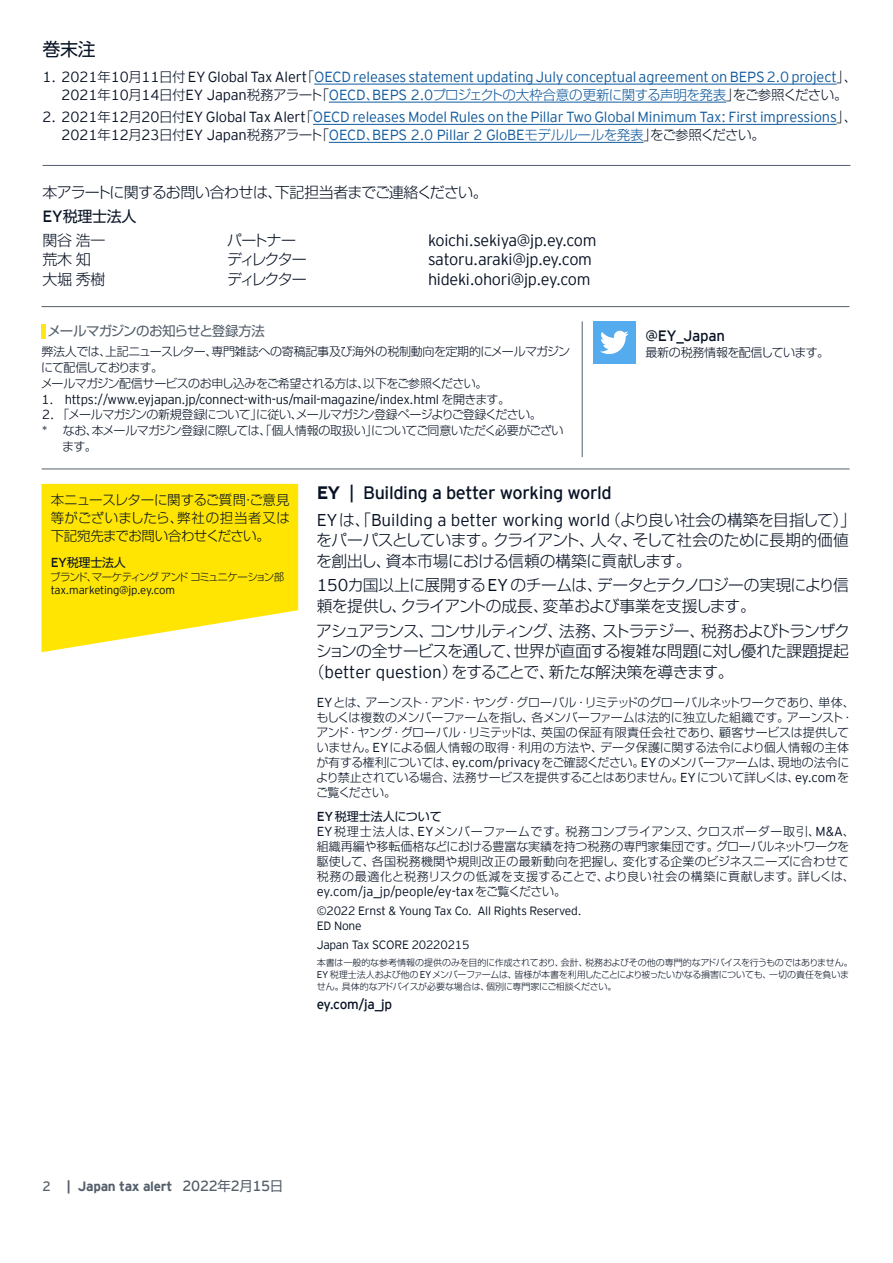
<style>
.page{position:relative;width:893px;height:1263px;background:#fff}
.page>*{position:absolute;margin:0;border:0;box-sizing:border-box;transform-origin:0 0}
.t1{font:18px "EY Interstate";letter-spacing:-.02em;color:#071224}
.t2{font:18px "Shin Go Pr 6 N";color:#071224}
.t3{font:300 17.1px "EY Interstate";color:#071224}
.t4{font:300 16.2px "EY Interstate";letter-spacing:-.02em;color:#071224}
.t5{font:300 15.75px/20.5px "Shin Go Pr 6 N";letter-spacing:-.035em;color:#071224}
.t6{font:300 15.75px "Shin Go Pr 6 N";letter-spacing:-.06em;color:#071224}
.t7{font:300 15px/23.7px "Shin Go Pr 6 N";letter-spacing:-.05em;color:#071224}
.t8{font:15px "EY Interstate";letter-spacing:-.02em;color:#071224}
.t9{font:300 14.7px/18px "EY Interstate";letter-spacing:-.01em;color:#125b9e}
.t10{font:300 13.5px "Shin Go Pr 6 N";letter-spacing:-.045em;color:#125b9e}
.t11{font:300 13.5px/18px "Shin Go Pr 6 N";letter-spacing:-.02em;color:#071224;text-align:justify}
.t12{font:700 13.5px "EY Interstate";letter-spacing:-.02em;color:#545f6b}
.t13{font:13.5px "Shin Go Pr 6 N";letter-spacing:-.06em;color:#545f6b}
.t14{font:13.5px "EY Interstate";letter-spacing:-.02em;color:#071224}
.t15{font:300 13.05px "EY Interstate";letter-spacing:-.02em;color:#071224}
.t16{font:300 13.05px "EY Interstate";color:#071224}
.t17{font:300 12px/15px "Shin Go Pr 6 N";letter-spacing:-.02em;color:#071224}
.t18{font:300 12px/15px "Shin Go Pr 6 N";color:#071224}
.t19{font:300 12px/15.8px "Shin Go Pr 6 N";letter-spacing:-.05em;color:#071224}
.t20{font:300 12px/15px "EY Interstate";letter-spacing:-.02em;color:#071224}
.t21{font:300 12px "Shin Go Pr 6 N";letter-spacing:-.055em;color:#071224}
.t22{font:300 12px "Shin Go Pr 6 N";letter-spacing:-.06em;color:#071224}
.t23{font:12px "Shin Go Pr 6 N";letter-spacing:-.02em;color:#071224}
.t24{font:300 11.4px "EY Interstate";letter-spacing:-.02em;color:#071224}
.t25{font:300 10.5px "Shin Go Pr 6 N";letter-spacing:-.09em;color:#071224}
.t26{font:300 9px/12px "Shin Go Pr 6 N";letter-spacing:-.02em;color:#071224}
.s1{color:#071224}
.s2{font-family:"Shin Go Pr 6 N";font-size:13.5px;color:#071224}
.s3{font-family:"EY Interstate";font-size:14.7px;color:#071224}
.s4{font-family:"EY Interstate";font-size:14.7px}
.s5{font-family:"Shin Go Pr 6 N";font-size:13.5px}
.s6{font-family:"EY Interstate";font-weight:400;font-size:16.2px}
.s7{font-weight:400}
.s8{font-family:"Shin Go Pr 6 N";font-size:12px}
.s9{font-family:"EY Interstate";font-size:13.05px}
.s10{font-weight:700}
.s11{font-family:"Shin Go Pr 6 N";font-size:15.75px}
.s12{font-family:"EY Interstate";font-size:17.1px}
.s13{font-family:"EY Interstate";font-weight:400;font-size:13.05px}
.s14{font-family:"EY Interstate";font-size:9.75px}
.s15{font-weight:400;font-size:14.7px}
.s16{font-family:"Shin Go Pr 6 N";font-weight:400}
</style>
<div class="page">
<hr style="left:314px;top:84px;width:523px;height:1px;background:#125b9e">
<hr style="left:329px;top:102px;width:397px;height:1px;background:#125b9e">
<hr style="left:313px;top:124px;width:524px;height:1px;background:#125b9e">
<hr style="left:329px;top:142px;width:314px;height:1px;background:#125b9e">
<hr style="left:43px;top:165px;width:807px;height:1px;background:#545f6b">
<hr style="left:42px;top:306px;width:807px;height:1px;background:#545f6b">
<div style="left:41px;top:324px;width:5px;height:14px;background:#ffe616"></div>
<div style="left:593px;top:321px;width:42px;height:43px;background:#54abed"></div>
<svg style="left:600px;top:331px;width:29px;height:23px"></svg>
<hr style="left:582px;top:321px;width:1px;height:136px;background:#545f6b">
<hr style="left:42px;top:469px;width:807px;height:1px;background:#545f6b">
<svg style="left:41px;top:484px;width:257px;height:168px;background:#ffe820"></svg>
<h1 class="t2" style="left:43px;top:34px;width:55px">巻末注</h1>
<p class="t9" style="left:43px;top:67px;width:816px"><span class="s1">1. 2021</span><span class="s2">年</span><span class="s1">10</span><span class="s2">月</span><span class="s1">11</span><span class="s2">日付</span> <span class="s1">EY Global Tax Alert</span><span class="s2">「</span>OECD releases statement updating July conceptual agreement on BEPS 2.0 project<span class="s2">」、</span></p>
<p class="t10" style="left:62px;top:84px;width:787px"><span class="s3">2021</span><span class="s1">年</span><span class="s3">10</span><span class="s1">月</span><span class="s3">14</span><span class="s1">日付</span><span class="s3">EY Japan</span><span class="s1">税務アラート「</span><span class="s4">OECD</span>、<span class="s4">BEPS 2.0</span>プロジェクトの大枠合意の更新に関する声明を発表<span class="s1">」をご参照ください。</span></p>
<p class="t9" style="left:62px;top:107px;width:797px;text-indent:-19px"><span class="s1">2. 2021</span><span class="s2">年</span><span class="s1">12</span><span class="s2">月</span><span class="s1">20</span><span class="s2">日付</span><span class="s1">EY Global Tax Alert</span><span class="s2">「</span>OECD releases Model Rules on the Pillar Two Global Minimum Tax: First impressions<span class="s2">」、<br></span><span class="s1">2021</span><span class="s2">年</span><span class="s1">12</span><span class="s2">月</span><span class="s1">23</span><span class="s2">日付</span><span class="s1">EY Japan</span><span class="s2">税務アラート「</span>OECD<span class="s5">、</span>BEPS 2.0 Pillar 2 GloBE<span class="s5">モデルルールを発表</span><span class="s2">」をご参照ください。</span></p>
<p class="t7" style="left:43px;top:179px;width:447px">本アラートに関するお問い合わせは、下記担当者までご連絡ください。<br><span class="s6">EY</span><span class="s7">税理士法人<br></span>関谷浩一</p>
<p class="t7" style="left:227px;top:227px;width:70px">パートナー</p>
<h3 class="t4" style="left:428px;top:229px;width:170px">koichi.sekiya@jp.ey.com</h3>
<p class="t7" style="left:43px;top:246px;width:50px">荒木知</p>
<p class="t7" style="left:227px;top:246px;width:81px">ディレクター</p>
<h3 class="t4" style="left:428px;top:248px;width:165px">satoru.araki@jp.ey.com</h3>
<p class="t7" style="left:43px;top:266px;width:65px">大堀秀樹</p>
<p class="t7" style="left:227px;top:266px;width:81px">ディレクター</p>
<h3 class="t4" style="left:428px;top:268px;width:164px">hideki.ohori@jp.ey.com</h3>
<p class="t13" style="left:48px;top:320px;width:219px">メールマガジンのお知らせと登録方法</p>
<p class="t19" style="left:41px;top:343px;width:531px">弊法人では、上記ニュースレター、専門雑誌への寄稿記事及び海外の税制動向を定期的にメールマガジンにて配信しております。<br>メールマガジン配信サービスのお申し込みをご希望される方は、以下をご参照ください。</p>
<p class="t15" style="left:41px;top:390px;width:470px">1. https://www.eyjapan.jp/connect-with-us/mail-magazine/index.html <span class="s8">を開きます。</span></p>
<p class="t22" style="left:42px;top:405px;width:501px"><span class="s9">2.</span> 「メールマガジンの新規登録について」に従い、メールマガジン登録ページよりご登録ください。</p>
<p class="t21" style="left:41px;top:421px;width:523px"><span class="s9">*</span> なお、本メールマガジン登録に際しては、「個人情報の取扱い」についてご同意いただく必要がござい</p>
<p class="t17" style="left:62px;top:438px;width:36px">ます。</p>
<p class="t8" style="left:645px;top:325px;width:81px">@EY_Japan</p>
<p class="t17" style="left:645px;top:343px;width:185px">最新の税務情報を配信しています。</p>
<p class="t11" style="left:51px;top:489px;width:241px">本ニュースレターに関するご質問・ご意見等がございましたら、弊社の担当者又は下記宛先までお問い合わせください。</p>
<p class="t23" style="left:51px;top:553px;width:77px"><span class="s9">EY</span>税理士法人</p>
<p class="t25" style="left:50px;top:568px;width:236px">ブランド、マーケティングアンドコミュニケーション部</p>
<p class="t24" style="left:51px;top:582px;width:126px">tax.marketing@jp.ey.com</p>
<h1 class="t1" style="left:317px;top:480px;width:297px"><span class="s10">EY</span> | Building a better working world</h1>
<h2 class="t3" style="left:317px;top:507px;width:541px">EY<span class="s11">は、「</span>Building a better working world<span class="s11">（より良い社会の構築を目指して）」</span></h2>
<h3 class="t5" style="left:316px;top:528px;width:534px">をパーパスとしています。クライアント、人々、そして社会のために長期的価値を創出し、資本市場における信頼の構築に貢献します。</h3>
<h3 class="t5" style="left:317px;top:574px;width:534px"><span class="s12">150</span>カ国以上に展開する<span class="s12">EY</span> のチームは、データとテクノロジーの実現により信頼を提供し、クライアントの成長、変革および事業を支援します。</h3>
<h3 class="t6" style="left:316px;top:618px;width:535px">アシュアランス、コンサルティング、法務、ストラテジー、税務およびトランザク</h3>
<h3 class="t5" style="left:316px;top:639px;width:534px">ションの全サービスを通して、世界が直面する複雑な問題に対し優れた課題提起</h3>
<h3 class="t5" style="left:309px;top:660px;width:426px">（<span class="s12">better question</span>）をすることで、新たな解決策を導きます。</h3>
<p class="t17" style="left:316px;top:694px;width:540px"><span class="s9">EY</span>とは、アーンスト・アンド・ヤング・グローバル・リミテッドのグローバルネットワークであり、単体、もしくは複数のメンバーファームを指し、各メンバーファームは法的に独立した組織です。アーンスト・アンド・ヤング・グローバル・リミテッドは、英国の保証有限責任会社であり、顧客サービスは提供していません。<span class="s9">EY</span>による個人情報の取得・利用の方法や、データ保護に関する法令により個人情報の主体が有する権利については、<span class="s9">ey.com/privacy</span>をご確認ください。<span class="s9">EY</span>のメンバーファームは、現地の法令により禁止されている場合、法務サービスを提供することはありません。<span class="s9">EY</span>について詳しくは、<span class="s9">ey.com</span>をご覧ください。</p>
<p class="t18" style="left:317px;top:808px;width:540px"><span class="s13">EY</span><span class="s7">税理士法人について<br></span><span class="s9">EY</span>税理士法人は、<span class="s9">EY</span>メンバーファームです。税務コンプライアンス、クロスボーダー取引、<span class="s9">M&amp;A</span>、組織再編や移転価格などにおける豊富な実績を持つ税務の専門家集団です。グローバルネットワークを駆使して、各国税務機関や規則改正の最新動向を把握し、変化する企業のビジネスニーズに合わせて税務の最適化と税務リスクの低減を支援することで、より良い社会の構築に貢献します。詳しくは、</p>
<p class="t16" style="left:317px;top:882px;width:251px">ey.com/ja_jp/people/ey-tax<span class="s8">をご覧ください。</span></p>
<p class="t20" style="left:317px;top:902px;width:266px">©2022 Ernst &amp; Young Tax Co. All Rights Reserved.<br>ED None</p>
<p class="t20" style="left:317px;top:937px;width:154px">Japan Tax SCORE 20220215</p>
<p class="t26" style="left:317px;top:956px;width:538px">本書は一般的な参考情報の提供のみを目的に作成されており、会計、税務およびその他の専門的なアドバイスを行うものではありません。<br><span class="s14">EY</span>税理士法人および他の<span class="s14">EY</span>メンバーファームは、皆様が本書を利用したことにより被ったいかなる損害についても、一切の責任を負いません。具体的なアドバイスが必要な場合は、個別に専門家にご相談ください。</p>
<p class="t14" style="left:317px;top:994px;width:77px">ey.com/ja_jp</p>
<p class="t12" style="left:43px;top:1177px;width:242px"><span class="s7">2</span> | Japan tax alert <span class="s15">2022</span><span class="s16">年</span><span class="s15">2</span><span class="s16">月</span><span class="s15">15</span><span class="s16">日</span></p>
</div>
